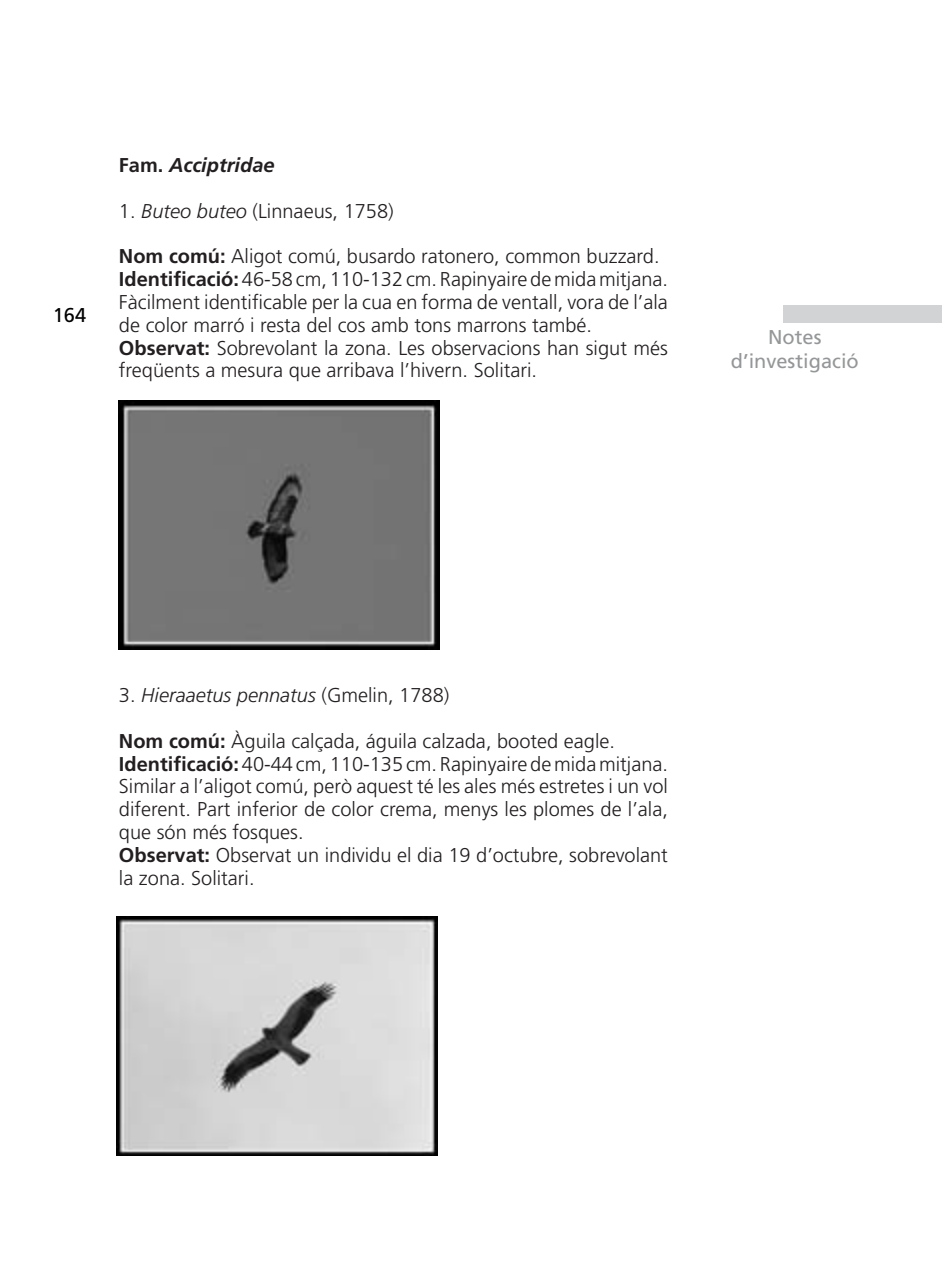
<style>
.page{position:relative;width:942px;height:1270px;background:#fff}
.page>*{position:absolute;margin:0;border:0;box-sizing:border-box;transform-origin:0 0}
.t1{font:300 20px/22.8px "Frutiger";color:#231f20}
.t2{font:italic 300 20px "Frutiger";color:#231f20}
.t3{font:20px/24.2px "Frutiger";color:#949698;text-align:center}
.t4{font:italic 700 20px "Frutiger";color:#231f20}
.t5{font:20px "Frutiger";color:#000}
.s1{font-style:normal}
.s2{font-style:italic}
.s3{font-weight:700}
</style>
<div class="page">
<img style="left:116px;top:917px;width:321px;height:238px">
<img style="left:119px;top:400px;width:320px;height:249px">
<div style="left:783px;top:305px;width:158px;height:17px;background:#d1d3d4"></div>
<p class="t5" style="left:53px;top:303px;width:35px">164</p>
<p class="t4" style="left:119px;top:153px;width:157px"><span class="s1">Fam.</span> Acciptridae</p>
<p class="t1" style="left:119px;top:200px;width:276px">1. <span class="s2">Buteo buteo</span> (Linnaeus, 1758)</p>
<p class="t1" style="left:119px;top:245px;width:550px"><span class="s3">Nom comú:</span> Aligot comú, busardo ratonero, common buzzard.<br><span class="s3">Identificació:</span> 46-58 cm, 110-132 cm. Rapinyaire de mida mitjana.<br>Fàcilment identificable per la cua en forma de ventall, vora de l’ala de color marró i resta del cos amb tons marrons també.<br><span class="s3">Observat:</span> Sobrevolant la zona. Les observacions han sigut més freqüents a mesura que arribava l’hivern. Solitari.</p>
<p class="t3" style="left:730px;top:325px;width:129px">Notes d’investigació</p>
<p class="t2" style="left:119px;top:684px;width:332px"><span class="s1">3.</span> Hieraaetus pennatus <span class="s1">(Gmelin, 1788)</span></p>
<p class="t1" style="left:119px;top:730px;width:550px"><span class="s3">Nom comú:</span> Àguila calçada, águila calzada, booted eagle.<br><span class="s3">Identificació:</span> 40-44 cm, 110-135 cm. Rapinyaire de mida mitjana.<br>Similar a l’aligot comú, però aquest té les ales més estretes i un vol diferent. Part inferior de color crema, menys les plomes de l’ala, que són més fosques.<br><span class="s3">Observat:</span> Observat un individu el dia 19 d’octubre, sobrevolant la zona. Solitari.</p>
</div>
